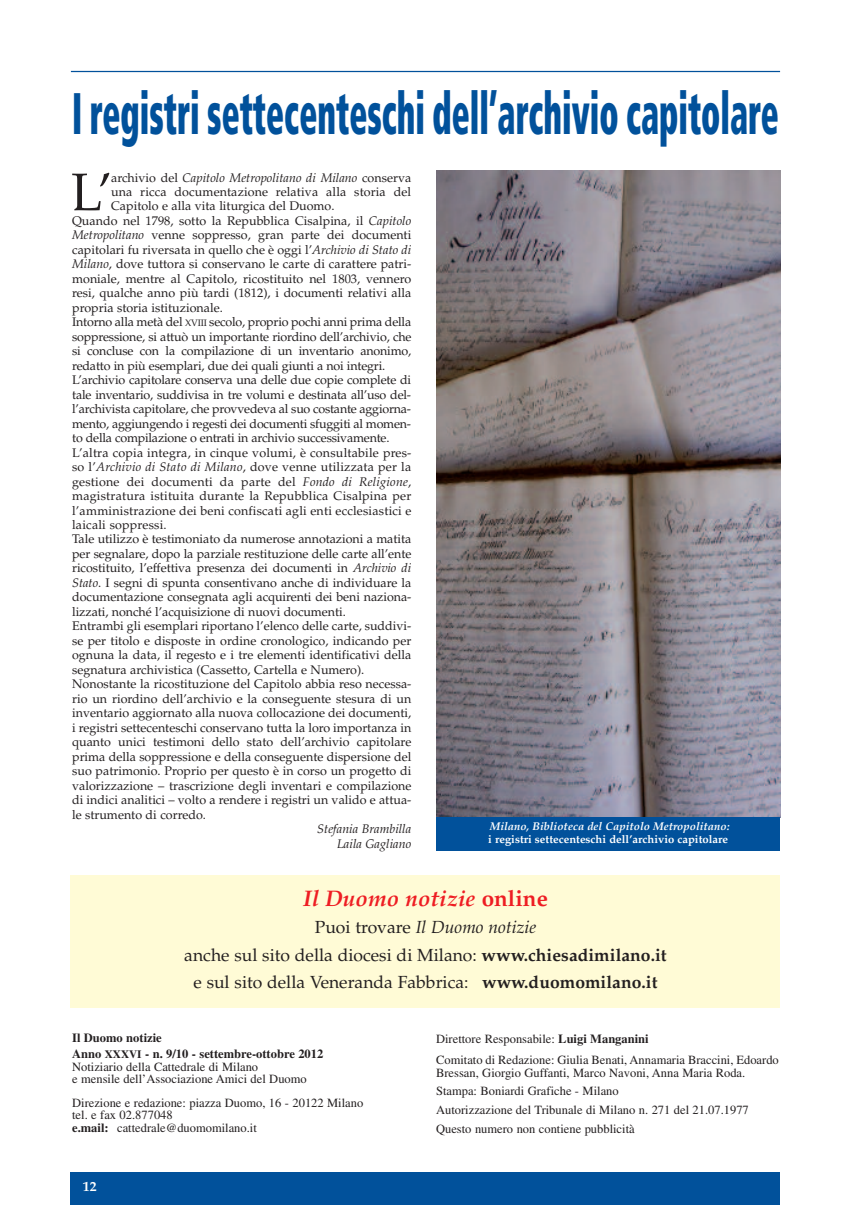
<style>
.page{position:relative;width:851px;height:1205px;background:#fff}
.page>*{position:absolute;margin:0;border:0;box-sizing:border-box;transform-origin:0 0}
.t1{font:900 condensed 58.5px "Frutiger";color:#01519b;scale:.56 1}
.t2{font:53px "Palatino";color:#231f20;scale:.95 1}
.t3{font:italic 700 22.5px "Palatino";color:#ee1d23}
.t4{font:17.5px/27.5px "Palatino";color:#231f20;text-align:center}
.t5{font:700 13.75px "Palatino";color:#fff}
.t6{font:12.5px "Palatino";color:#231f20}
.t7{font:12.5px/12.5px "Times";color:#231f20}
.t8{font:12.5px "Palatino";letter-spacing:-.02em;color:#231f20}
.t9{font:italic 12.5px/14.5px "Palatino";color:#231f20;text-align:right}
.t10{font:700 12.5px/16px "Times";color:#231f20}
.t11{font:700 11.25px "Palatino";color:#fff}
.t12{font:italic 700 11.25px "Palatino";color:#fff}
.s1{font-style:normal}
.s2{font-style:italic}
.s3{font-size:9.38px}
.s4{font-weight:700}
.s5{font-size:11.25px}
</style>
<div class="page">
<div style="left:71px;top:1172px;width:709px;height:33px;background:#01519b"></div>
<hr style="left:71px;top:71px;width:709px;height:1px;background:#01519b">
<img style="left:436px;top:170px;width:344px;height:647px">
<div style="left:436px;top:817px;width:344px;height:33px;background:#01519b"></div>
<div style="left:71px;top:875px;width:709px;height:133px;background:#fffbd6"></div>
<h1 class="t1" style="left:72px;top:90px;width:1263px">I registri settecenteschi dell’archivio capitolare</h1>
<h2 class="t2" style="left:71px;top:172px;width:44px">L’</h2>
<p class="t9" style="left:111px;top:172px;width:302px"><span class="s1">archivio del</span> Capitolo Metropolitano di Milano <span class="s1">conserva</span></p>
<p class="t6" style="left:111px;top:187px;width:301px">una ricca documentazione relativa alla storia del</p>
<p class="t6" style="left:111px;top:201px;width:225px">Capitolo e alla vita liturgica del Duomo.</p>
<p class="t6" style="left:72px;top:216px;width:340px">Quando nel 1798, sotto la Repubblica Cisalpina, il <span class="s2">Capitolo</span></p>
<p class="t6" style="left:72px;top:230px;width:340px"><span class="s2">Metropolitano</span> venne soppresso, gran parte dei documenti</p>
<p class="t6" style="left:72px;top:245px;width:340px">capitolari fu riversata in quello che è oggi l’<span class="s2">Archivio di Stato di</span></p>
<p class="t6" style="left:72px;top:259px;width:340px"><span class="s2">Milano</span>, dove tuttora si conservano le carte di carattere patri-</p>
<p class="t6" style="left:72px;top:274px;width:340px">moniale, mentre al Capitolo, ricostituito nel 1803, vennero</p>
<p class="t6" style="left:72px;top:288px;width:341px">resi, qualche anno più tardi (1812), i documenti relativi alla</p>
<p class="t6" style="left:72px;top:303px;width:152px">propria storia istituzionale.</p>
<p class="t6" style="left:72px;top:317px;width:340px">Intorno alla metà del <span class="s3">XVIII</span> secolo, proprio pochi anni prima della</p>
<p class="t6" style="left:72px;top:332px;width:341px">soppressione, si attuò un importante riordino dell’archivio, che</p>
<p class="t6" style="left:72px;top:346px;width:340px">si concluse con la compilazione di un inventario anonimo,</p>
<p class="t6" style="left:72px;top:361px;width:314px">redatto in più esemplari, due dei quali giunti a noi integri.</p>
<p class="t8" style="left:72px;top:375px;width:340px">L’archivio capitolare conserva una delle due copie complete di</p>
<p class="t8" style="left:72px;top:390px;width:340px">tale inventario, suddivisa in tre volumi e destinata all’uso del-</p>
<p class="t8" style="left:72px;top:404px;width:340px">l’archivista capitolare, che provvedeva al suo costante aggiorna-</p>
<p class="t8" style="left:72px;top:418px;width:340px">mento, aggiungendo i regesti dei documenti sfuggiti al momen-</p>
<p class="t8" style="left:72px;top:433px;width:319px">to della compilazione o entrati in archivio successivamente.</p>
<p class="t6" style="left:72px;top:447px;width:341px">L’altra copia integra, in cinque volumi, è consultabile pres-</p>
<p class="t6" style="left:72px;top:462px;width:340px">so l’<span class="s2">Archivio di Stato di Milano</span>, dove venne utilizzata per la</p>
<p class="t6" style="left:72px;top:476px;width:340px">gestione dei documenti da parte del <span class="s2">Fondo di Religione</span>,</p>
<p class="t6" style="left:72px;top:491px;width:341px">magistratura istituita durante la Repubblica Cisalpina per</p>
<p class="t6" style="left:72px;top:505px;width:340px">l’amministrazione dei beni confiscati agli enti ecclesiastici e</p>
<p class="t6" style="left:72px;top:520px;width:96px">laicali soppressi.</p>
<p class="t6" style="left:72px;top:534px;width:340px">Tale utilizzo è testimoniato da numerose annotazioni a matita</p>
<p class="t6" style="left:72px;top:549px;width:340px">per segnalare, dopo la parziale restituzione delle carte all’ente</p>
<p class="t6" style="left:72px;top:563px;width:340px">ricostituito, l’effettiva presenza dei documenti in <span class="s2">Archivio di</span></p>
<p class="t6" style="left:72px;top:578px;width:340px"><span class="s2">Stato</span>. I segni di spunta consentivano anche di individuare la</p>
<p class="t6" style="left:72px;top:592px;width:340px">documentazione consegnata agli acquirenti dei beni naziona-</p>
<p class="t6" style="left:72px;top:607px;width:275px">lizzati, nonché l’acquisizione di nuovi documenti.</p>
<p class="t6" style="left:72px;top:621px;width:340px">Entrambi gli esemplari riportano l’elenco delle carte, suddivi-</p>
<p class="t6" style="left:72px;top:636px;width:341px">se per titolo e disposte in ordine cronologico, indicando per</p>
<p class="t6" style="left:72px;top:650px;width:341px">ognuna la data, il regesto e i tre elementi identificativi della</p>
<p class="t6" style="left:72px;top:665px;width:294px">segnatura archivistica (Cassetto, Cartella e Numero).</p>
<p class="t6" style="left:72px;top:679px;width:341px">Nonostante la ricostituzione del Capitolo abbia reso necessa-</p>
<p class="t6" style="left:72px;top:694px;width:340px">rio un riordino dell’archivio e la conseguente stesura di un</p>
<p class="t6" style="left:72px;top:708px;width:340px">inventario aggiornato alla nuova collocazione dei documenti,</p>
<p class="t6" style="left:72px;top:722px;width:340px">i registri settecenteschi conservano tutta la loro importanza in</p>
<p class="t6" style="left:72px;top:737px;width:340px">quanto unici testimoni dello stato dell’archivio capitolare</p>
<p class="t6" style="left:72px;top:751px;width:340px">prima della soppressione e della conseguente dispersione del</p>
<p class="t6" style="left:72px;top:766px;width:340px">suo patrimonio. Proprio per questo è in corso un progetto di</p>
<p class="t6" style="left:72px;top:780px;width:341px">valorizzazione – trascrizione degli inventari e compilazione</p>
<p class="t6" style="left:72px;top:795px;width:341px">di indici analitici – volto a rendere i registri un valido e attua-</p>
<p class="t6" style="left:72px;top:809px;width:135px">le strumento di corredo.</p>
<p class="t9" style="left:317px;top:823px;width:95px">Stefania Brambilla<br>Laila Gagliano</p>
<p class="t12" style="left:489px;top:822px;width:241px">Milano, Biblioteca del Capitolo Metropolitano:</p>
<p class="t11" style="left:488px;top:834px;width:241px">i registri settecenteschi dell’archivio capitolare</p>
<h3 class="t3" style="left:303px;top:890px;width:246px">Il Duomo notizie <span class="s1">online</span></h3>
<h3 class="t4" style="left:184px;top:916px;width:484px">Puoi trovare <span class="s2">Il Duomo notizie<br></span>anche sul sito della diocesi di Milano: <span class="s4">www.chiesadimilano.it </span>e sul sito della Veneranda Fabbrica: <span class="s4">www.duomomilano.it</span></h3>
<p class="t10" style="left:72px;top:1031px;width:253px">Il Duomo notizie<br>Anno <span class="s5">XXXVI</span> - n. 9/10 - settembre-ottobre 2012</p>
<p class="t7" style="left:72px;top:1061px;width:236px">Notiziario della Cattedrale di Milano<br>e mensile dell’Associazione Amici del Duomo</p>
<p class="t7" style="left:72px;top:1098px;width:292px">Direzione e redazione: piazza Duomo, 16 - 20122 Milano tel. e fax 02.877048<br><span class="s4">e.mail:</span> cattedrale@duomomilano.it</p>
<p class="t5" style="left:83px;top:1181px;width:15px">12</p>
<p class="t7" style="left:436px;top:1029px;width:344px;line-height:21.2px">Direttore Responsabile: <span class="s4">Luigi Manganini<br></span>Comitato di Redazione: Giulia Benati, Annamaria Braccini, Edoardo</p>
<p class="t7" style="left:436px;top:1064px;width:314px;line-height:18.8px">Bressan, Giorgio Guffanti, Marco Navoni, Anna Maria Roda.<br>Stampa: Boniardi Grafiche - Milano<br>Autorizzazione del Tribunale di Milano n. 271 del 21.07.1977<br>Questo numero non contiene pubblicità</p>
</div>
